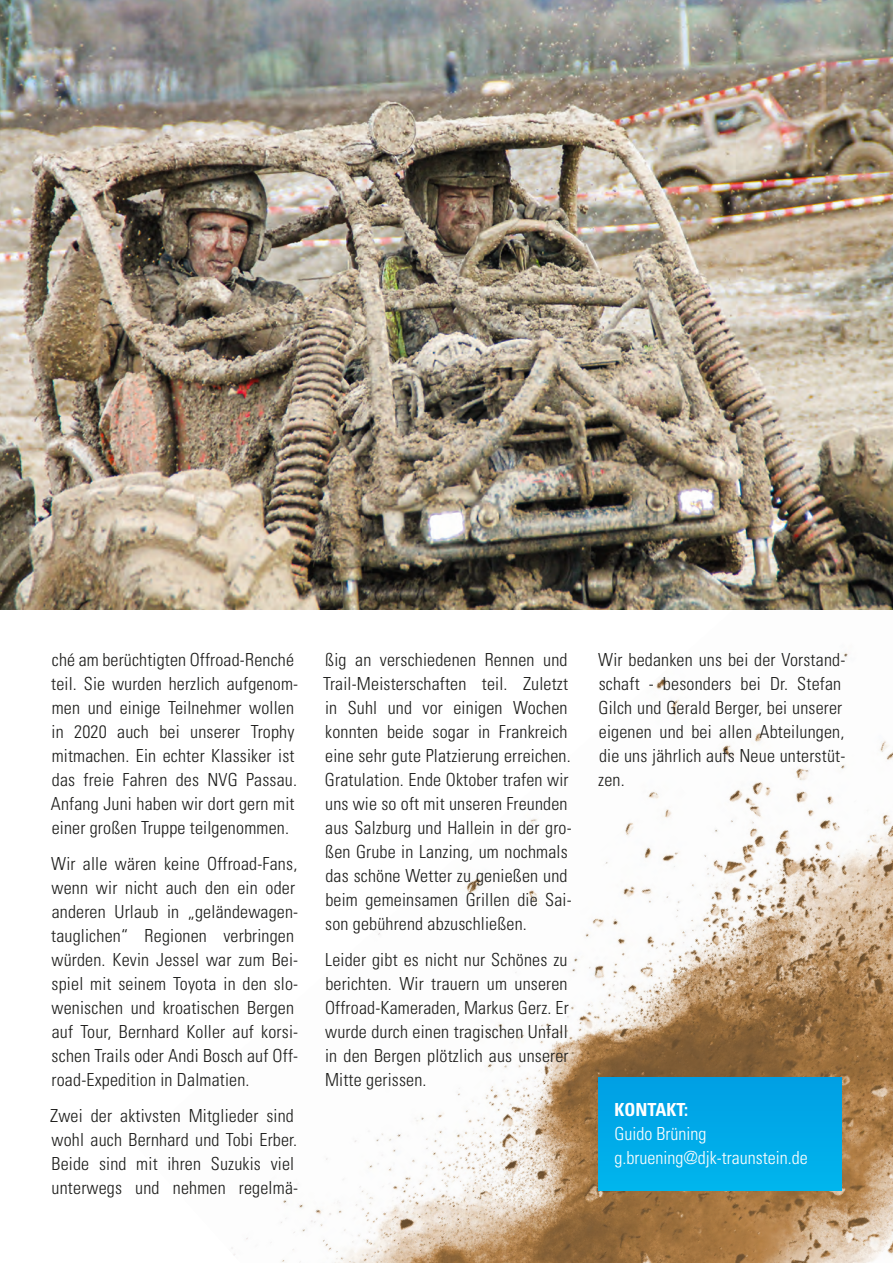
<style>
.page{position:relative;width:893px;height:1263px;background:#fff}
.page>*{position:absolute;margin:0;border:0;box-sizing:border-box;transform-origin:0 0}
.t1{font:300 condensed 18px/24px "Univers LT Std";letter-spacing:.01em;color:#1d1d1b}
.t2{font:300 condensed 18px/24px "Univers LT Std";color:#fff}
.t3{font:700 condensed 18px "Univers LT Std";color:#fff}
</style>
<div class="page">
<img style="left:134px;top:609px;width:759px;height:654px">
<img style="left:0;top:0;width:893px;height:609px">
<div style="left:598px;top:1077px;width:244px;height:114px;background:#00aae8"></div>
<p class="t1" style="left:51px;top:648px;width:249px">ché am berüchtigten Offroad-Renché teil. Sie wurden herzlich aufgenom&shy;men und einige Teilnehmer wollen in 2020 auch bei unserer Trophy mitmachen. Ein echter Klassiker ist das freie Fahren des NVG Passau.<br>Anfang Juni haben wir dort gern mit einer großen Truppe teilgenommen.</p>
<p class="t1" style="left:51px;top:852px;width:249px">Wir alle wären keine Offroad-Fans, wenn wir nicht auch den ein oder anderen Urlaub in „geländewagen&shy;tauglichen“ Regionen verbringen würden. Kevin Jessel war zum Bei&shy;spiel mit seinem Toyota in den slo&shy;wenischen und kroatischen Bergen auf Tour, Bernhard Koller auf korsi&shy;schen Trails oder Andi Bosch auf Off&shy;road-Expedition in Dalmatien.</p>
<p class="t1" style="left:50px;top:1104px;width:249px">Zwei der aktivsten Mitglieder sind wohl auch Bernhard und Tobi Erber.<br>Beide sind mit ihren Suzukis viel unterwegs und nehmen regelmä-</p>
<p class="t1" style="left:323px;top:648px;width:250px">ßig an verschiedenen Rennen und Trail-Meisterschaften teil. Zuletzt in Suhl und vor einigen Wochen konnten beide sogar in Frankreich eine sehr gute Platzierung erreichen.<br>Gratulation. Ende Oktober trafen wir uns wie so oft mit unseren Freunden aus Salzburg und Hallein in der gro&shy;ßen Grube in Lanzing, um nochmals das schöne Wetter zu genießen und beim gemeinsamen Grillen die Sai&shy;son gebührend abzuschließen.</p>
<p class="t1" style="left:325px;top:947px;width:245px;text-align:justify">Leider gibt es nicht nur Schönes zu berichten. Wir trauern um unseren Offroad-Kameraden, Markus Gerz. Er wurde durch einen tragischen Unfall in den Bergen plötzlich aus unserer Mitte gerissen.</p>
<p class="t1" style="left:598px;top:647px;width:249px">Wir bedanken uns bei der Vorstand&shy;schaft - besonders bei Dr. Stefan<br>Gilch und Gerald Berger, bei unserer eigenen und bei allen Abteilungen, die uns jährlich aufs Neue unterstüt&shy;zen.</p>
<p class="t3" style="left:614px;top:1099px;width:75px">KONTAKT:</p>
<p class="t2" style="left:614px;top:1122px;width:195px">Guido Brüning g.bruening@djk-traunstein.de</p>
</div>
